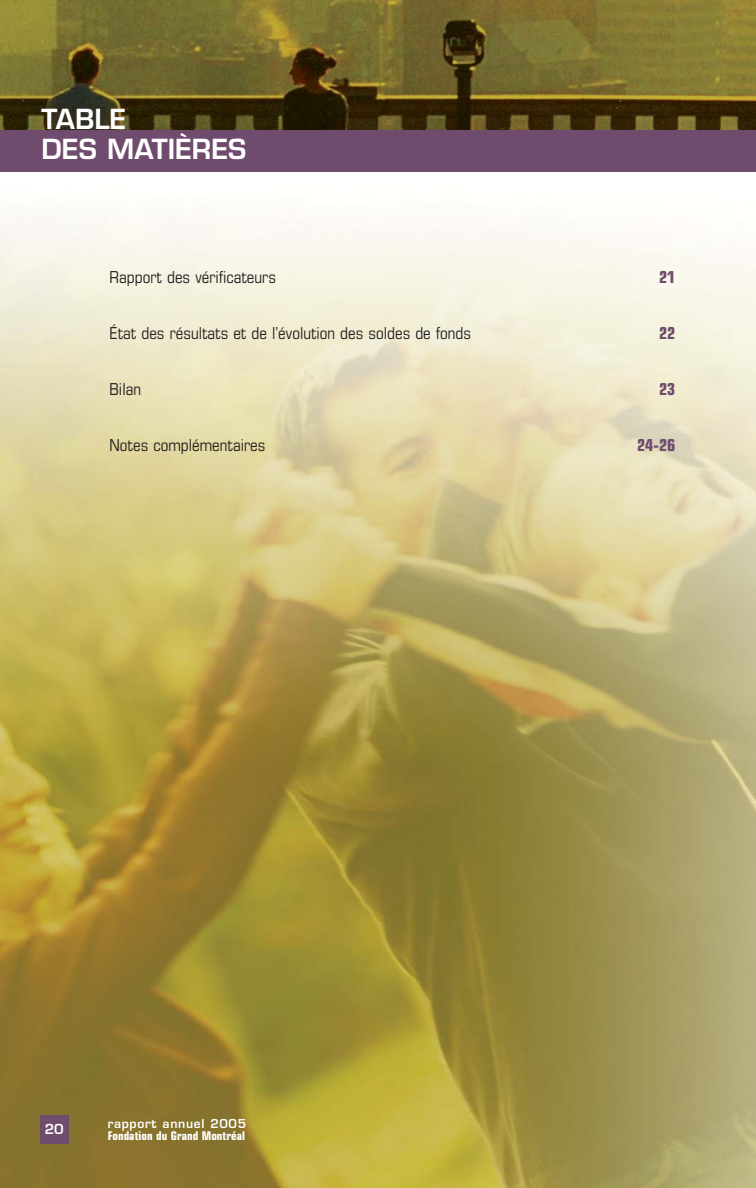
<style>
.page{position:relative;width:756px;height:1188px;background:#fff}
.page>*{position:absolute;margin:0;border:0;box-sizing:border-box;transform-origin:0 0}
.t1{font:600 27px/30px "Eurostile";color:#fff}
.t2{font:condensed 16.5px "Eurostile";color:#231f20}
.t3{font:700 condensed 16.5px "Eurostile";color:#6f4b6d}
.t4{font:600 13.5px "Eurostile";color:#fff}
.t5{font:700 condensed 12px "Eurostile";letter-spacing:.005em;color:#fff}
.t6{font:600 12px "Eurostile";letter-spacing:.055em;color:#fff}
</style>
<div class="page">
<img style="left:0;top:211px;width:722px;height:977px">
<img style="left:722px;top:254px;width:34px;height:934px">
<img style="left:0;top:3px;width:756px;height:127px">
<div style="left:0;top:130px;width:756px;height:42px;background:#6f4b6d"></div>
<div style="left:40px;top:1115px;width:29px;height:29px;background:#6f4b6d"></div>
<h1 class="t1" style="left:42px;top:107px;width:206px">TABLE<br>DES MATIÈRES</h1>
<p class="t2" style="left:110px;top:271px;width:168px">Rapport des vérificateurs</p>
<p class="t3" style="left:659px;top:271px;width:18px">21</p>
<p class="t2" style="left:110px;top:327px;width:363px">État des résultats et de l’évolution des soldes de fonds</p>
<p class="t3" style="left:659px;top:327px;width:18px">22</p>
<p class="t2" style="left:110px;top:383px;width:33px">Bilan</p>
<p class="t3" style="left:659px;top:383px;width:18px">23</p>
<p class="t2" style="left:110px;top:439px;width:157px">Notes complémentaires</p>
<p class="t3" style="left:637px;top:439px;width:40px">24-26</p>
<p class="t4" style="left:45px;top:1124px;width:21px">20</p>
<p class="t6" style="left:108px;top:1119px;width:140px">rapport annuel 2005</p>
<p class="t5" style="left:108px;top:1131px;width:139px">Fondation du Grand Montréal</p>
</div>
